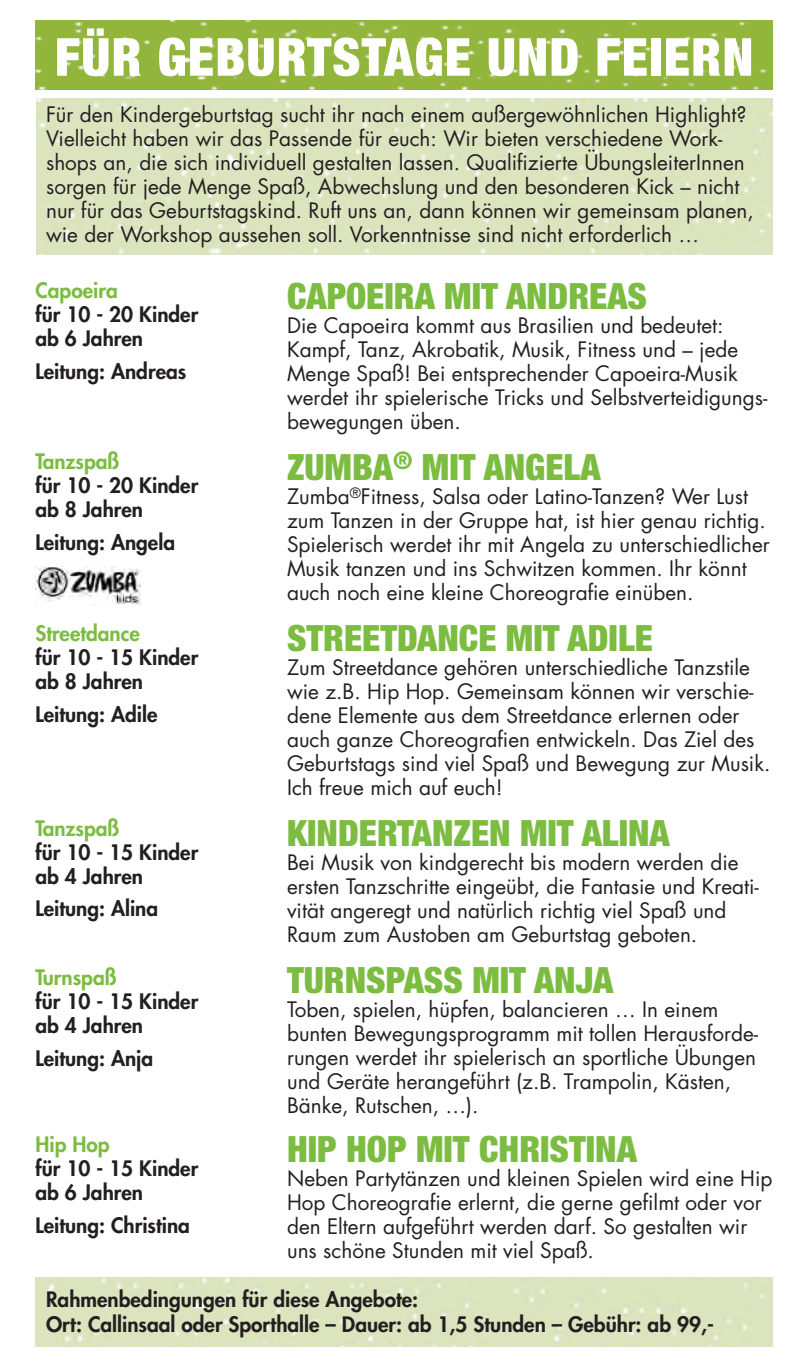
<style>
.page{position:relative;width:808px;height:1361px;background:#fff}
.page>*{position:absolute;margin:0;border:0;box-sizing:border-box;transform-origin:0 0}
.t1{font:900 condensed 52.5px "Helvetica Neue";letter-spacing:.02em;color:#fff}
.t2{font:900 condensed 36.25px "Helvetica Neue";color:#7bbc41}
.t3{font:20.75px/24px "Futura";color:#231f20}
.t4{font:800 20.75px/24px "Futura";color:#231f20}
.t5{font:800 20.75px "Futura";color:#7bbc41}
</style>
<div class="page">
<div style="left:35px;top:20px;width:737px;height:69px;background:#92b53c"></div>
<div style="left:36px;top:99px;width:736px;height:155px;background:#dbe4bd"></div>
<div style="left:35px;top:1277px;width:737px;height:69px;background:#dbe4bd"></div>
<div style="left:35px;top:566px;width:108px;height:39px;background:linear-gradient(to bottom,#fff,#fff)"></div>
<img style="left:35px;top:566px;width:105px;height:39px">
<h1 class="t1" style="left:55px;top:14px;width:700px">FÜR GEBURTSTAGE UND FEIERN</h1>
<p class="t3" style="left:46px;top:104px;width:709px">Für den Kindergeburtstag sucht ihr nach einem außergewöhnlichen Highlight?<br>Vielleicht haben wir das Passende für euch: Wir bieten verschiedene Work&shy;shops an, die sich individuell gestalten lassen. Qualifizierte ÜbungsleiterInnen sorgen für jede Menge Spaß, Abwechslung und den besonderen Kick – nicht nur für das Geburtstagskind. Ruft uns an, dann können wir gemeinsam planen, wie der Workshop aussehen soll. Vorkenntnisse sind nicht erforderlich …</p>
<p class="t5" style="left:35px;top:281px;width:84px">Capoeira</p>
<p class="t4" style="left:35px;top:304px;width:164px">für 10 - 20 Kinder ab 6 Jahren</p>
<p class="t4" style="left:35px;top:361px;width:152px">Leitung: Andreas</p>
<p class="t5" style="left:35px;top:451px;width:85px">Tanzspaß</p>
<p class="t4" style="left:35px;top:475px;width:164px">für 10 - 20 Kinder ab 8 Jahren</p>
<p class="t4" style="left:35px;top:532px;width:141px">Leitung: Angela</p>
<p class="t5" style="left:35px;top:623px;width:106px">Streetdance</p>
<p class="t4" style="left:35px;top:647px;width:164px">für 10 - 15 Kinder ab 8 Jahren</p>
<p class="t4" style="left:35px;top:704px;width:123px">Leitung: Adile</p>
<p class="t5" style="left:35px;top:818px;width:85px">Tanzspaß</p>
<p class="t4" style="left:35px;top:841px;width:164px">für 10 - 15 Kinder ab 4 Jahren</p>
<p class="t4" style="left:35px;top:898px;width:124px">Leitung: Alina</p>
<p class="t5" style="left:35px;top:967px;width:82px">Turnspaß</p>
<p class="t4" style="left:35px;top:991px;width:164px">für 10 - 15 Kinder ab 4 Jahren</p>
<p class="t4" style="left:35px;top:1047px;width:119px">Leitung: Anja</p>
<p class="t5" style="left:35px;top:1134px;width:76px">Hip Hop</p>
<p class="t4" style="left:35px;top:1157px;width:164px">für 10 - 15 Kinder ab 6 Jahren</p>
<p class="t4" style="left:35px;top:1214px;width:156px">Leitung: Christina</p>
<h2 class="t2" style="left:287px;top:266px;width:361px">CAPOEIRA MIT ANDREAS</h2>
<p class="t3" style="left:287px;top:315px;width:482px">Die Capoeira kommt aus Brasilien und bedeutet:<br>Kampf, Tanz, Akrobatik, Musik, Fitness und – jede Menge Spaß! Bei entsprechender Capoeira-Musik werdet ihr spielerische Tricks und Selbstverteidigungs&shy;bewegungen üben.</p>
<h2 class="t2" style="left:287px;top:437px;width:315px">ZUMBA<sup>®</sup> MIT ANGELA</h2>
<p class="t3" style="left:287px;top:486px;width:484px">Zumba<sup>®</sup>Fitness, Salsa oder Latino-Tanzen? Wer Lust zum Tanzen in der Gruppe hat, ist hier genau richtig.<br>Spielerisch werdet ihr mit Angela zu unterschied licher Musik tanzen und ins Schwitzen kommen. Ihr könnt auch noch eine kleine Choreografie einüben.</p>
<h2 class="t2" style="left:287px;top:608px;width:367px">STREETDANCE MIT ADILE</h2>
<p class="t3" style="left:287px;top:657px;width:485px">Zum Streetdance gehören unterschiedliche Tanzstile wie z.B. Hip Hop. Gemeinsam können wir verschie&shy;dene Elemente aus dem Streetdance erlernen oder auch ganze Choreografien entwickeln. Das Ziel des Geburtstags sind viel Spaß und Bewegung zur Musik.<br>Ich freue mich auf euch!</p>
<h2 class="t2" style="left:287px;top:803px;width:384px">KINDERTANZEN MIT ALINA</h2>
<p class="t3" style="left:287px;top:852px;width:473px">Bei Musik von kindgerecht bis modern werden die ersten Tanzschritte eingeübt, die Fantasie und Kreati&shy;vität angeregt und natürlich richtig viel Spaß und Raum zum Austoben am Geburtstag geboten.</p>
<h2 class="t2" style="left:287px;top:950px;width:328px">TURNSPASS MIT ANJA</h2>
<p class="t3" style="left:287px;top:999px;width:473px">Toben, spielen, hüpfen, balancieren … In einem bunten Bewegungsprogramm mit tollen Herausforde&shy;rungen werdet ihr spielerisch an sportliche Übungen und Geräte herangeführt (z.B. Trampolin, Kästen, Bänke, Rutschen, …).</p>
<h2 class="t2" style="left:287px;top:1119px;width:351px">HIP HOP MIT CHRISTINA</h2>
<p class="t3" style="left:287px;top:1168px;width:487px">Neben Partytänzen und kleinen Spielen wird eine Hip Hop Choreografie erlernt, die gerne gefilmt oder vor den Eltern aufgeführt werden darf. So gestalten wir uns schöne Stunden mit viel Spaß.</p>
<p class="t4" style="left:46px;top:1289px;width:669px">Rahmenbedingungen für diese Angebote:<br>Ort: Callinsaal oder Sporthalle – Dauer: ab 1,5 Stunden – Gebühr: ab 99,-</p>
</div>
